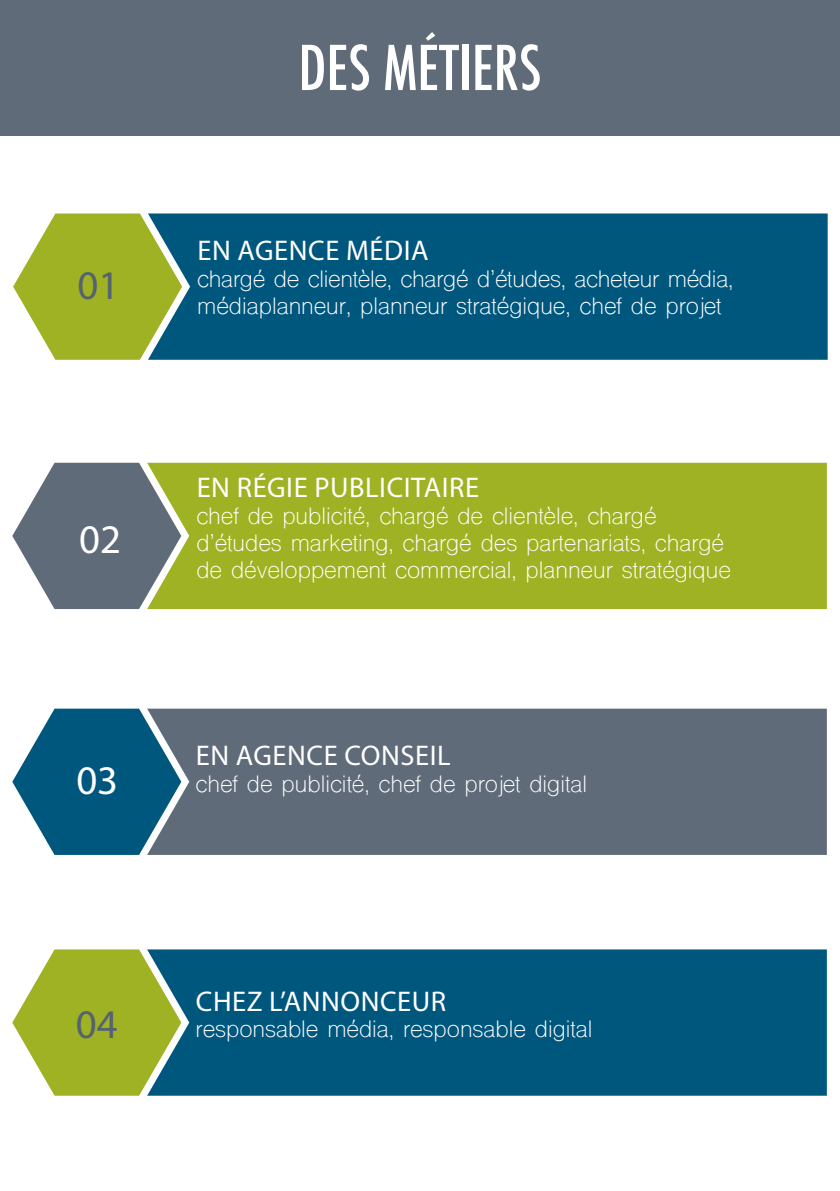
<style>
.page{position:relative;width:840px;height:1191px;background:#fff}
.page>*{position:absolute;margin:0;border:0;box-sizing:border-box;transform-origin:0 0}
.t1{font:500 condensed 60px "Futura";color:#fff}
.t2{font:40.8px "Myriad Pro";color:#556270}
.t3{font:40.8px "Myriad Pro";color:#fff}
.t4{font:28.6px "Myriad Pro";letter-spacing:.02em;color:#fff}
.t5{font:22.4px/26.8px "Shree Dev 0714";color:#fff}
</style>
<div class="page">
<svg style="left:12px;top:463px;width:135px;height:146px"></svg>
<svg style="left:13px;top:213px;width:135px;height:147px"></svg>
<svg style="left:12px;top:708px;width:135px;height:147px"></svg>
<svg style="left:12px;top:949px;width:135px;height:146px"></svg>
<div style="left:147px;top:949px;width:679px;height:146px;background:#00577e"></div>
<div style="left:147px;top:463px;width:679px;height:146px;background:#9eb223"></div>
<div style="left:147px;top:708px;width:679px;height:147px;background:#5f6b78"></div>
<div style="left:148px;top:213px;width:679px;height:147px;background:#00577e"></div>
<div style="left:0;top:0;width:839px;height:136px;background:#5f6b78"></div>
<p class="t2" style="left:77px;top:260px;width:43px">01</p>
<p class="t3" style="left:79px;top:514px;width:43px">02</p>
<p class="t3" style="left:76px;top:755px;width:43px">03</p>
<p class="t1" style="left:298px;top:29px;width:244px">DES MÉTIERS</p>
<p class="t4" style="left:197px;top:233px;width:232px">EN AGENCE MÉDIA</p>
<p class="t5" style="left:197px;top:268px;width:537px">chargé de clientèle, chargé d’études, acheteur média, médiaplanneur, planneur stratégique, chef de projet</p>
<p class="t4" style="left:196px;top:469px;width:284px">EN RÉGIE PUBLICITAIRE</p>
<p class="t5" style="left:196px;top:505px;width:535px">chef de publicité, chargé de clientèle, chargé d’études marketing, chargé des partenariats, chargé de développement commercial, planneur stratégique</p>
<p class="t4" style="left:196px;top:738px;width:256px">EN AGENCE CONSEIL</p>
<p class="t5" style="left:195px;top:773px;width:393px">chef de publicité, chef de projet digital</p>
<p class="t2" style="left:76px;top:999px;width:43px">04</p>
<p class="t4" style="left:196px;top:983px;width:252px">CHEZ L’ANNONCEUR</p>
<p class="t5" style="left:195px;top:1018px;width:398px">responsable média, responsable digital</p>
</div>
